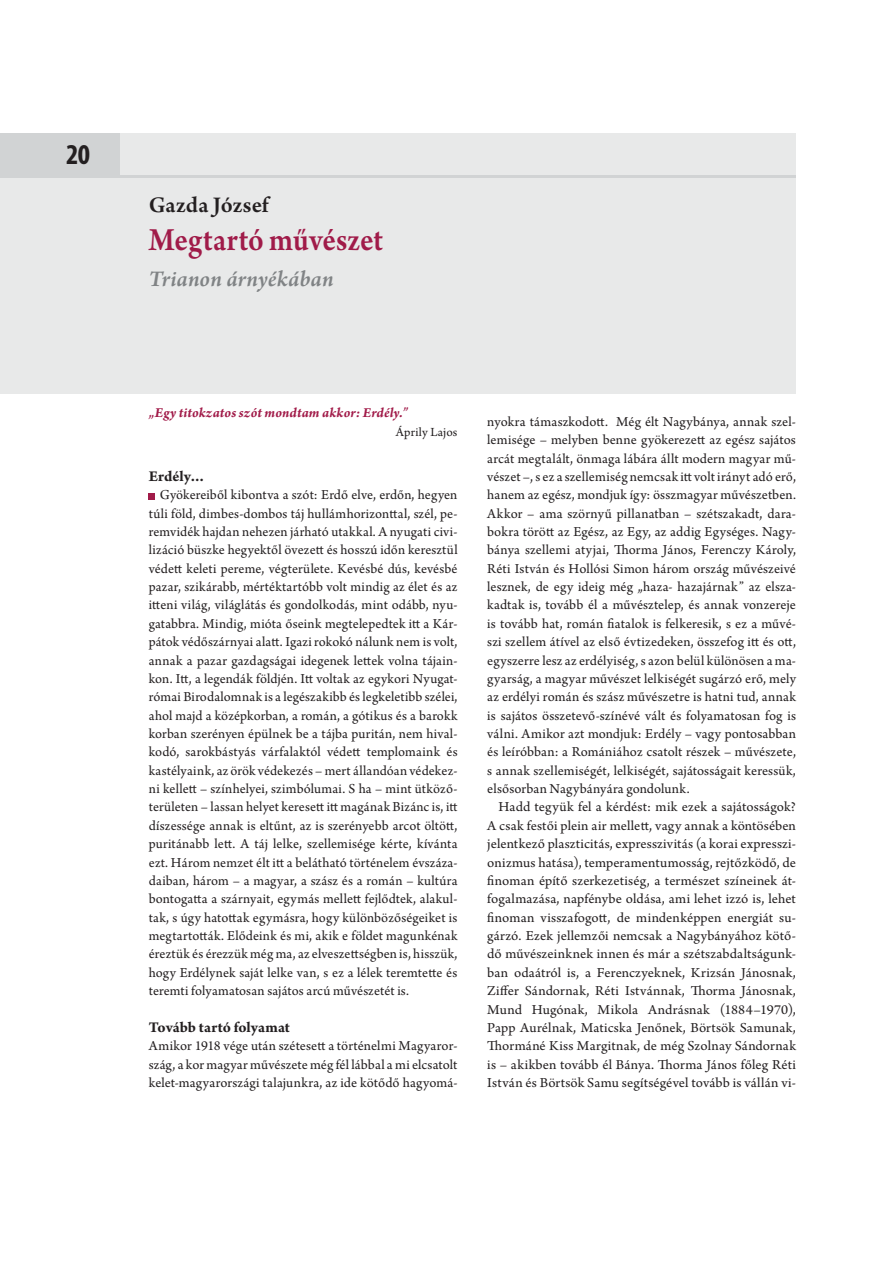
<style>
.page{position:relative;width:893px;height:1263px;background:#fff}
.page>*{position:absolute;margin:0;border:0;box-sizing:border-box;transform-origin:0 0}
.t1{font:600 34.05px "Arno Pro";letter-spacing:.005em;color:#a01b49;scale:.9 1}
.t2{font:condensed 28.8px "Myriad Pro";color:#231f20}
.t3{font:italic 600 23.55px "Arno Pro";color:#808385}
.t4{font:600 23.55px "Arno Pro";color:#231f20}
.t5{font:700 15.75px "Arno Pro";color:#231f20}
.t6{font:14.4px/18.3px "Arno Pro";letter-spacing:.01em;color:#231f20;text-align:justify}
.t7{font:italic 700 14.4px "Arno Pro";letter-spacing:.01em;color:#a11b49}
.t8{font:13.05px "Arno Pro";letter-spacing:.015em;color:#231f20}
</style>
<div class="page">
<div style="left:0;top:133px;width:796px;height:260px;background:#e8e9e9"></div>
<div style="left:0;top:133px;width:119px;height:45px;background:#d1d3d4"></div>
<hr style="left:119px;top:175px;width:677px;height:3px;background:#d1d3d4">
<svg style="left:149px;top:493px;width:6px;height:6px"></svg>
<h2 class="t2" style="left:67px;top:137px;width:24px">20</h2>
<h3 class="t4" style="left:149px;top:196px;width:121px">Gazda József</h3>
<h1 class="t1" style="left:149px;top:227px;width:262px">Megtartó művészet</h1>
<h3 class="t3" style="left:149px;top:264px;width:186px">Trianon árnyékában</h3>
<p class="t7" style="left:149px;top:407px;width:261px">„Egy titokzatos szót mondtam akkor: Erdély.”</p>
<p class="t8" style="left:396px;top:427px;width:63px">Áprily Lajos</p>
<p class="t5" style="left:149px;top:466px;width:58px">Erdély…</p>
<p class="t6" style="left:149px;top:487px;width:310px;text-indent:11px">Gyökereiből kibontva a szót: Erdő elve, erdőn, hegyen túli föld, dimbes-dombos táj hullámhorizonttal, szél, pe&shy;remvidék hajdan nehezen járható utakkal. A nyugati civi&shy;lizáció büszke hegyektől övezett és hosszú időn keresztül védett keleti pereme, végterülete. Kevésbé dús, kevésbé pazar, szikárabb, mértéktartóbb volt mindig az élet és az itteni világ, világlátás és gondolkodás, mint odább, nyu&shy;gatabbra. Mindig, mióta őseink megtelepedtek itt a Kár&shy;pátok védőszárnyai alatt. Igazi rokokó nálunk nem is volt, annak a pazar gazdagságai idegenek lettek volna tájain&shy;kon. Itt, a legendák földjén. Itt voltak az egykori Nyugat&shy;római Birodalomnak is a legészakibb és legkeletibb szélei, ahol majd a középkorban, a román, a gótikus és a barokk korban szerényen épülnek be a tájba puritán, nem hival&shy;kodó, sarokbástyás várfalaktól védett templomaink és kastélyaink, az örök védekezés – mert állandóan védekez&shy;ni kellett – színhelyei, szimbólumai. S ha – mint ütköző&shy;területen – lassan helyet keresett itt magának Bizánc is, itt díszessége annak is eltűnt, az is szerényebb arcot öltött, puritánabb lett. A táj lelke, szellemisége kérte, kívánta ezt. Három nemzet élt itt a belátható történelem évszáza&shy;daiban, három – a magyar, a szász és a román – kultúra bontogatta a szárnyait, egymás mellett fejlődtek, alakul&shy;tak, s úgy hatottak egymásra, hogy különbözőségeiket is megtartották. Elődeink és mi, akik e földet magunkénak éreztük és érezzük még ma, az elveszettségben is, hisszük, hogy Erdélynek saját lelke van, s ez a lélek teremtette és teremti folyamatosan sajátos arcú művészetét is.</p>
<p class="t5" style="left:149px;top:1017px;width:143px">Tovább tartó folyamat</p>
<p class="t6" style="left:149px;top:1038px;width:310px">Amikor 1918 vége után szétesett a történelmi Magyaror&shy;szág, a kor magyar művészete még fél lábbal a mi elcsatolt kelet-magyarországi talajunkra, az ide kötődő hagyomá-</p>
<p class="t6" style="left:487px;top:413px;width:310px">nyokra támaszkodott. Még élt Nagybánya, annak szel&shy;lemisége – melyben benne gyökerezett az egész sajátos arcát megtalált, önmaga lábára állt modern magyar mű&shy;vészet –, s ez a szellemiség nemcsak itt volt irányt adó erő, hanem az egész, mondjuk így: összmagyar művészetben.<br>Akkor – ama szörnyű pillanatban – szétszakadt, dara&shy;bokra törött az Egész, az Egy, az addig Egységes. Nagy&shy;bánya szellemi atyjai, Thorma János, Ferenczy Károly, Réti István és Hollósi Simon három ország művészeivé lesznek, de egy ideig még „haza- hazajárnak” az elsza&shy;kadtak is, tovább él a művésztelep, és annak vonzereje is tovább hat, román fiatalok is felkeresik, s ez a művé&shy;szi szellem átível az első évtizedeken, összefog itt és ott, egyszerre lesz az erdélyiség, s azon belül különösen a ma&shy;gyarság, a magyar művészet lelkiségét sugárzó erő, mely az erdélyi román és szász művészetre is hatni tud, annak is sajátos összetevő-színévé vált és folyamatosan fog is válni. Amikor azt mondjuk: Erdély – vagy pontosabban és leíróbban: a Romániához csatolt részek – művészete, s annak szellemiségét, lelkiségét, sajátosságait keressük, elsősorban Nagybányára gondolunk.</p>
<p class="t6" style="left:487px;top:799px;width:310px;text-indent:11px">Hadd tegyük fel a kérdést: mik ezek a sajátosságok?<br>A csak festői plein air mellett, vagy annak a köntösében jelentkező plaszticitás, expresszivitás (a korai expresszi&shy;onizmus hatása), temperamentumosság, rejtőzködő, de finoman építő szerkezetiség, a természet színeinek át&shy;fogalmazása, napfénybe oldása, ami lehet izzó is, lehet finoman visszafogott, de mindenképpen energiát su&shy;gárzó. Ezek jellemzői nemcsak a Nagybányához kötő&shy;dő művészeinknek innen és már a szétszabdaltságunk&shy;ban odaátról is, a Ferenczyeknek, Krizsán Jánosnak, Ziffer Sándornak, Réti Istvánnak, Thorma Jánosnak, Mund Hugónak, Mikola Andrásnak (1884–1970), Papp Aurélnak, Maticska Jenőnek, Börtsök Samunak, Thormáné Kiss Margitnak, de még Szolnay Sándornak is – akikben tovább él Bánya. Thorma János főleg Réti István és Börtsök Samu segítségével tovább is vállán vi-</p>
</div>
